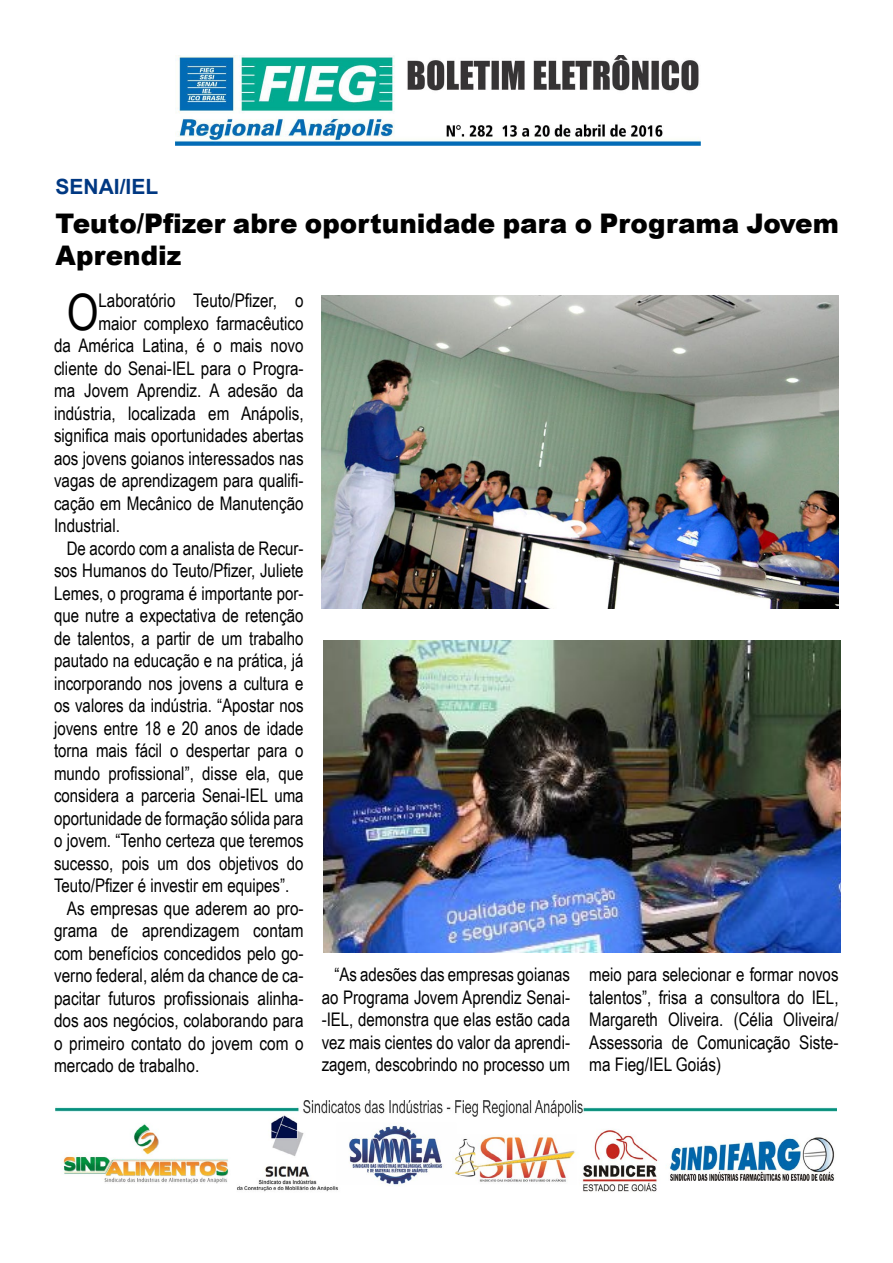
<style>
.page{position:relative;width:893px;height:1263px;background:#fff}
.page>*{position:absolute;margin:0;border:0;box-sizing:border-box;transform-origin:0 0}
.t1{font:50.25px "Arial Narrow";color:#000}
.t2{font:27px/32.4px "Arial MT Black";color:#000}
.t3{font:700 21px "Arial";color:#003882}
.t4{font:18.75px/22.5px "Arial Narrow";color:#000;text-align:justify}
</style>
<div class="page">
<img style="left:175px;top:55px;width:526px;height:90px">
<img style="left:55px;top:1100px;width:782px;height:92px">
<img style="left:322px;top:296px;width:517px;height:312px">
<img style="left:323px;top:640px;width:517px;height:312px">
<p class="t3" style="left:55px;top:172px;width:104px">SENAI/IEL</p>
<h2 class="t2" style="left:55px;top:207px;width:785px">Teuto/Pfizer abre oportunidade para o Programa Jovem<br>Aprendiz</h2>
<h1 class="t1" style="left:67px;top:275px;width:33px">O</h1>
<p class="t4" style="left:98px;top:289px;width:207px">Laboratório Teuto/Pfizer, o</p>
<p class="t4" style="left:98px;top:311px;width:207px">maior complexo farmacêutico</p>
<p class="t4" style="left:54px;top:334px;width:251px">da América Latina, é o mais novo</p>
<p class="t4" style="left:54px;top:356px;width:251px">cliente do Senai-IEL para o Progra-</p>
<p class="t4" style="left:54px;top:379px;width:251px">ma Jovem Aprendiz. A adesão da</p>
<p class="t4" style="left:54px;top:401px;width:251px">indústria, localizada em Anápolis,</p>
<p class="t4" style="left:54px;top:424px;width:251px">significa mais oportunidades abertas</p>
<p class="t4" style="left:54px;top:446px;width:251px">aos jovens goianos interessados nas</p>
<p class="t4" style="left:54px;top:469px;width:251px">vagas de aprendizagem para qualifi-</p>
<p class="t4" style="left:54px;top:491px;width:251px">cação em Mecânico de Manutenção</p>
<p class="t4" style="left:54px;top:514px;width:67px">Industrial.</p>
<p class="t4" style="left:67px;top:536px;width:238px">De acordo com a analista de Recur-</p>
<p class="t4" style="left:54px;top:559px;width:251px">sos Humanos do Teuto/Pfizer, Juliete</p>
<p class="t4" style="left:54px;top:581px;width:251px">Lemes, o programa é importante por-</p>
<p class="t4" style="left:54px;top:604px;width:251px">que nutre a expectativa de retenção</p>
<p class="t4" style="left:54px;top:626px;width:251px">de talentos, a partir de um trabalho</p>
<p class="t4" style="left:54px;top:649px;width:251px">pautado na educação e na prática, já</p>
<p class="t4" style="left:54px;top:671px;width:251px">incorporando nos jovens a cultura e</p>
<p class="t4" style="left:54px;top:694px;width:251px">os valores da indústria. “Apostar nos</p>
<p class="t4" style="left:54px;top:716px;width:251px">jovens entre 18 e 20 anos de idade</p>
<p class="t4" style="left:54px;top:739px;width:251px">torna mais fácil o despertar para o</p>
<p class="t4" style="left:54px;top:761px;width:251px">mundo profissional”, disse ela, que</p>
<p class="t4" style="left:54px;top:784px;width:251px">considera a parceria Senai-IEL uma</p>
<p class="t4" style="left:54px;top:806px;width:251px">oportunidade de formação sólida para</p>
<p class="t4" style="left:54px;top:829px;width:251px">o jovem. “Tenho certeza que teremos</p>
<p class="t4" style="left:54px;top:851px;width:251px">sucesso, pois um dos objetivos do</p>
<p class="t4" style="left:54px;top:874px;width:237px">Teuto/Pfizer é investir em equipes”.</p>
<p class="t4" style="left:67px;top:896px;width:238px">As empresas que aderem ao pro-</p>
<p class="t4" style="left:54px;top:919px;width:251px">grama de aprendizagem contam</p>
<p class="t4" style="left:54px;top:941px;width:251px">com benefícios concedidos pelo go-</p>
<p class="t4" style="left:54px;top:964px;width:251px">verno federal, além da chance de ca-</p>
<p class="t4" style="left:54px;top:986px;width:251px">pacitar futuros profissionais alinha-</p>
<p class="t4" style="left:54px;top:1009px;width:251px">dos aos negócios, colaborando para</p>
<p class="t4" style="left:54px;top:1031px;width:251px">o primeiro contato do jovem com o</p>
<p class="t4" style="left:54px;top:1054px;width:147px">mercado de trabalho.</p>
<p class="t4" style="left:322px;top:963px;width:250px;text-indent:13px">“As adesões das empresas goianas ao Programa Jovem Aprendiz Senai--IEL, demonstra que elas estão cada vez mais cientes do valor da aprendi&shy;zagem, descobrindo no processo um</p>
<p class="t4" style="left:589px;top:963px;width:251px">meio para selecionar e formar novos talentos”, frisa a consultora do IEL, Margareth Oliveira. (Célia Oliveira/ Assessoria de Comunicação Siste&shy;ma Fieg/IEL Goiás)</p>
</div>
